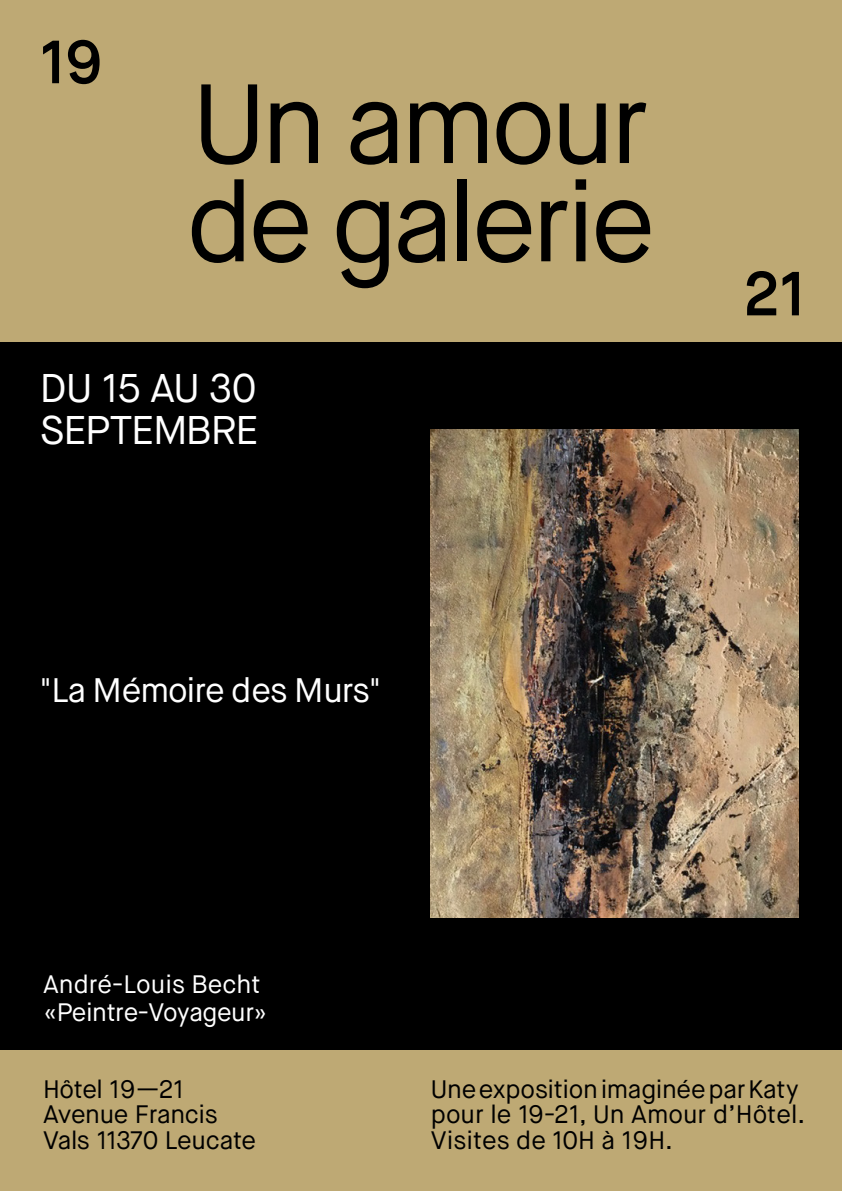
<style>
.page{position:relative;width:842px;height:1191px;background:#fff}
.page>*{position:absolute;margin:0;border:0;box-sizing:border-box;transform-origin:0 0}
.t1{font:112.3px/98.2px "Maison Neue";letter-spacing:-.045em;color:#000}
.t2{font:40px/42px "Maison Neue";letter-spacing:-.025em;color:#fff}
.t3{font:34px "Maison Neue";letter-spacing:-.035em;color:#fff}
.t4{font:25.3px/25.3px "Maison Neue";letter-spacing:-.015em;color:#000}
.t5{font:25.3px/28.1px "Maison Neue";letter-spacing:-.02em;color:#fff}
</style>
<div class="page">
<div style="left:0;top:1050px;width:842px;height:141px;background:#bea974"></div>
<div style="left:0;top:0;width:842px;height:342px;background:#bea974"></div>
<div style="left:0;top:342px;width:842px;height:708px;background:#000"></div>
<img style="left:431px;top:429px;width:368px;height:488px">
<svg style="left:747px;top:271px;width:52px;height:44px"></svg>
<svg style="left:43px;top:40px;width:57px;height:44px"></svg>
<h1 class="t1" style="left:186px;top:86px;width:471px">Un amour de galerie</h1>
<h2 class="t2" style="left:40px;top:371px;width:221px">DU 15 AU 30<br>SEPTEMBRE</h2>
<h3 class="t3" style="left:40px;top:668px;width:344px">"La Mémoire des Murs"</h3>
<p class="t5" style="left:43px;top:972px;width:226px">André-Louis Becht «Peintre-Voyageur»</p>
<p class="t4" style="left:43px;top:1079px;width:215px">Hôtel 19—21<br>Avenue Francis<br>Vals 11370 Leucate</p>
<p class="t4" style="left:431px;top:1079px;width:376px">Une exposition imaginée par Katy pour le 19-21, Un Amour d’Hôtel.<br>Visites de 10H à 19H.</p>
</div>
